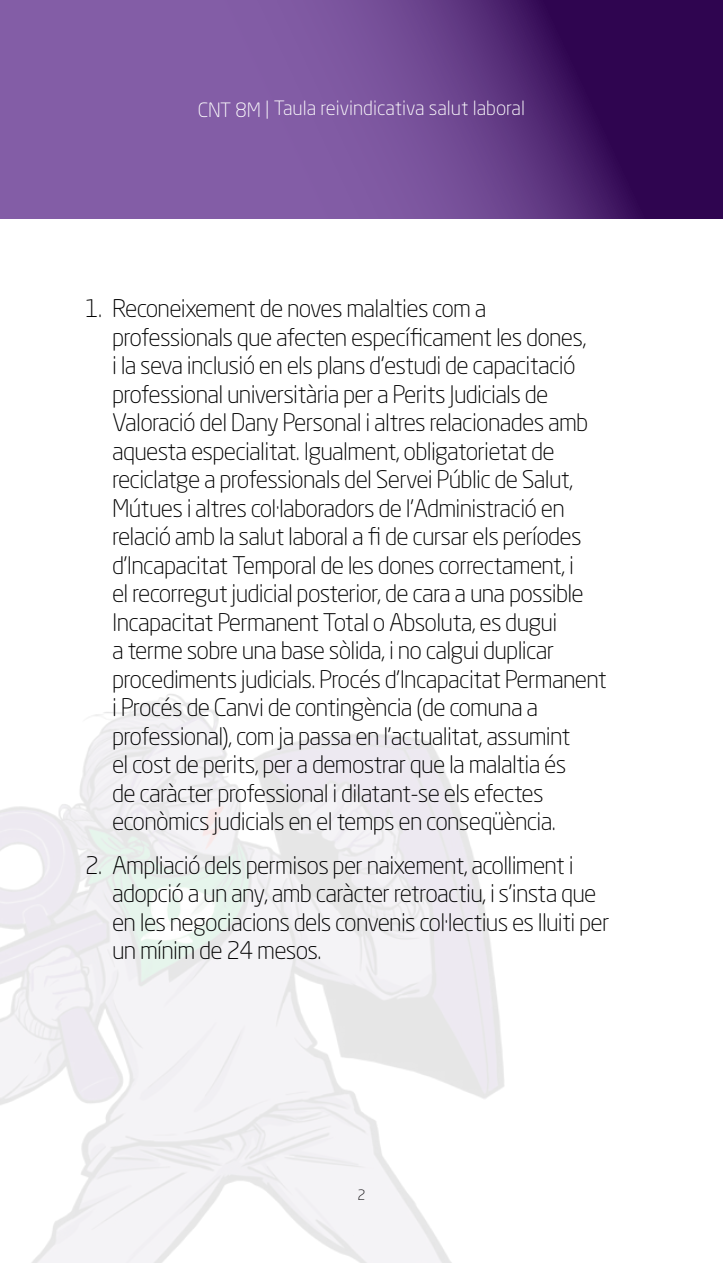
<style>
.page{position:relative;width:723px;height:1263px;background:#fff}
.page>*{position:absolute;margin:0;border:0;box-sizing:border-box;transform-origin:0 0}
.t1{font:300 24px/28.5px "Neo Sans Std";letter-spacing:-.03em;color:#000}
.t2{font:300 19.5px "Neo Sans Std";color:#fff}
.t3{font:300 14.1px "Neo Sans Std";color:#000}
</style>
<div class="page">
<svg style="left:0;top:0;width:723px;height:218px;background:#69418b"></svg>
<p class="t2" style="left:198px;top:97px;width:329px">CNT 8M | Taula reivindicativa salut laboral</p>
<p class="t1" style="left:112px;top:294px;width:496px;text-indent:-27px">1. Reconeixement de noves malalties com a professionals que afecten específicament les dones,<br>i la seva inclusió en els plans d’estudi de capacitació professional universitària per a Perits Judicials de Valoració del Dany Personal i altres relacionades amb aquesta especialitat. Igualment, obligatorietat de reciclatge a professionals del Servei Públic de Salut, Mútues i altres col·laboradors de l’Administració en relació amb la salut laboral a fi de cursar els períodes d’Incapacitat Temporal de les dones correctament, i<br>el recorregut judicial posterior, de cara a una possible Incapacitat Permanent Total o Absoluta, es dugui<br>a terme sobre una base sòlida, i no calgui duplicar procediments judicials. Procés d’Incapacitat Permanent i Procés de Canvi de contingència (de comuna a professional), com ja passa en l’actualitat, assumint<br>el cost de perits, per a demostrar que la malaltia és<br>de caràcter professional i dilatant-se els efectes econòmics judicials en el temps en conseqüència.</p>
<p class="t1" style="left:112px;top:850px;width:499px;text-indent:-27px">2. Ampliació dels permisos per naixement, acolliment i adopció a un any, amb caràcter retroactiu, i s’insta que en les negociacions dels convenis col·lectius es lluiti per un mínim de 24 mesos.</p>
<p class="t3" style="left:357px;top:1187px;width:10px">2</p>
</div>
